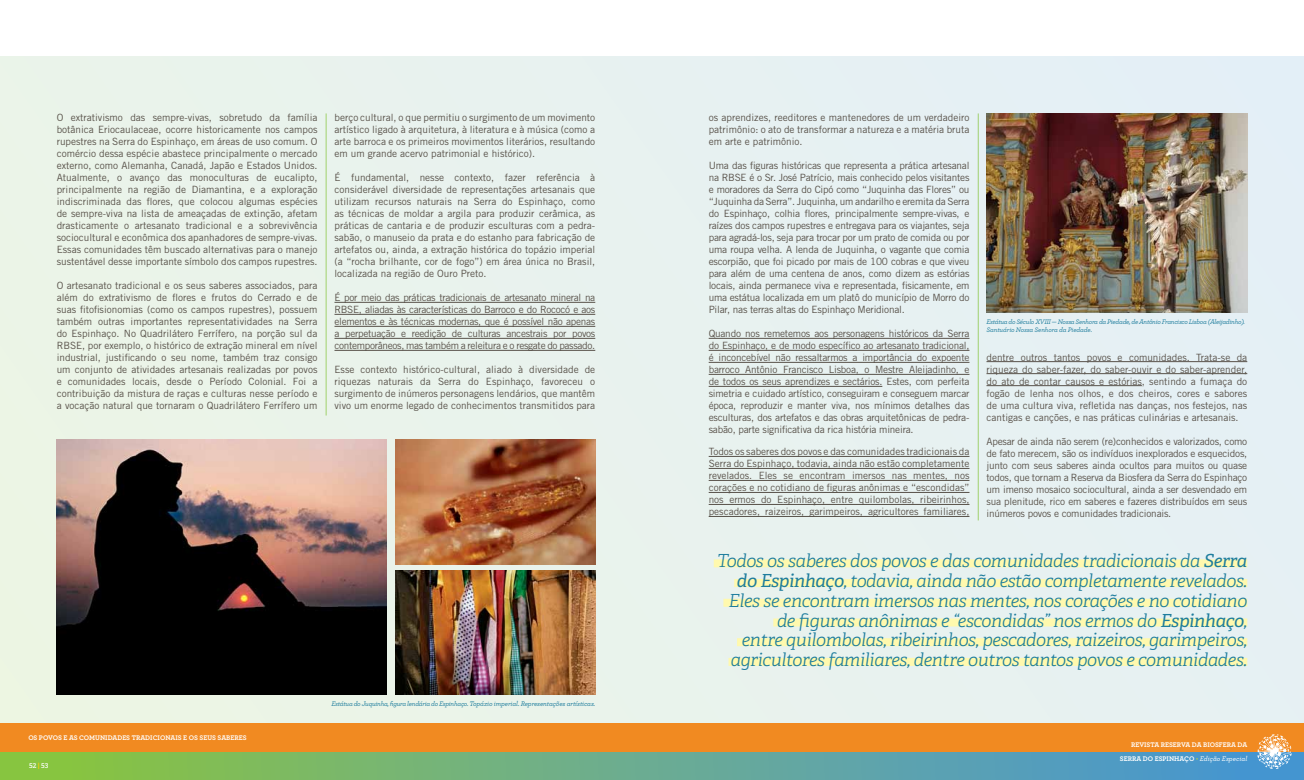
<style>
.page{position:relative;width:1304px;height:780px;background:#fff}
.page>*{position:absolute;margin:0;border:0;box-sizing:border-box;transform-origin:0 0}
.t1{font:italic 300 18px/19.9px "Adelle";letter-spacing:-.02em;color:#1e7d9d;text-align:right}
.t2{font:10px/12px "Trade Gothic";color:#585149;text-align:justify}
.t3{font:700 7px "Archer";color:#fff}
.t4{font:italic 500 7px "Archer";color:#fff}
.t5{font:600 7px "Adelle";color:#fff}
.t6{font:italic 500 6.9px/8.2px "Archer";letter-spacing:-.04em;color:#1e7d9d}
.s1{color:#ffcb05}
.s2{font-size:7px}
.s3{font-weight:400}
.s4{font-weight:400;font-style:normal;font-size:8px;color:#cbdb2a}
</style>
<div class="page">
<div style="left:0;top:57px;width:1304px;height:694px;background:#e8f2ef"></div>
<div style="left:0;top:751px;width:1304px;height:29px;background:linear-gradient(to right,#8dc540,#4593dc)"></div>
<hr style="left:326px;top:113px;width:1px;height:302px;background:#87c540">
<hr style="left:978px;top:113px;width:1px;height:407px;background:#87c540">
<div style="left:0;top:723px;width:1304px;height:28px;background:#f18a21"></div>
<svg style="left:1257px;top:734px;width:34px;height:35px"></svg>
<hr style="left:334px;top:302px;width:261px;height:1px;background:#585149">
<hr style="left:334px;top:314px;width:261px;height:1px;background:#585149">
<hr style="left:334px;top:326px;width:261px;height:1px;background:#585149">
<hr style="left:334px;top:338px;width:261px;height:1px;background:#585149">
<hr style="left:334px;top:350px;width:261px;height:1px;background:#585149">
<img style="left:57px;top:439px;width:329px;height:255px">
<img style="left:395px;top:439px;width:200px;height:125px">
<img style="left:395px;top:570px;width:200px;height:124px">
<hr style="left:709px;top:338px;width:260px;height:1px;background:#585149">
<hr style="left:709px;top:350px;width:260px;height:1px;background:#585149">
<hr style="left:709px;top:362px;width:260px;height:1px;background:#585149">
<hr style="left:709px;top:374px;width:260px;height:1px;background:#585149">
<hr style="left:709px;top:386px;width:173px;height:1px;background:#585149">
<hr style="left:709px;top:456px;width:260px;height:1px;background:#585149">
<hr style="left:709px;top:468px;width:260px;height:1px;background:#585149">
<hr style="left:709px;top:480px;width:260px;height:1px;background:#585149">
<hr style="left:709px;top:492px;width:260px;height:1px;background:#585149">
<hr style="left:709px;top:504px;width:260px;height:1px;background:#585149">
<hr style="left:709px;top:516px;width:260px;height:1px;background:#585149">
<hr style="left:986px;top:361px;width:261px;height:1px;background:#585149">
<hr style="left:986px;top:373px;width:261px;height:1px;background:#585149">
<hr style="left:986px;top:385px;width:156px;height:1px;background:#585149">
<img style="left:986px;top:113px;width:261px;height:199px">
<div style="left:714px;top:559px;width:533px;height:8px;background:#fff9ae"></div>
<div style="left:734px;top:579px;width:513px;height:8px;background:#fff9ae"></div>
<div style="left:723px;top:598px;width:524px;height:8px;background:#fff9ae"></div>
<div style="left:773px;top:618px;width:474px;height:8px;background:#fff9ae"></div>
<div style="left:737px;top:638px;width:510px;height:8px;background:#fff9ae"></div>
<div style="left:729px;top:658px;width:518px;height:8px;background:#fff9ae"></div>
<p class="t2" style="left:57px;top:111px;width:262px">O extrativismo das sempre-vivas, sobretudo da família botânica Eriocaulaceae, ocorre historicamente nos campos rupestres na Serra do Espinhaço, em áreas de uso comum. O comércio dessa espécie abastece principalmente o mercado externo, como Alemanha, Canadá, Japão e Estados Unidos.<br>Atualmente, o avanço das monoculturas de eucalipto, principalmente na região de Diamantina, e a exploração indiscriminada das flores, que colocou algumas espécies de sempre-viva na lista de ameaçadas de extinção, afetam drasticamente o artesanato tradicional e a sobrevivência sociocultural e econômica dos apanhadores de sempre-vivas.<br>Essas comunidades têm buscado alternativas para o manejo sustentável desse importante símbolo dos campos rupestres.</p>
<p class="t2" style="left:57px;top:279px;width:262px">O artesanato tradicional e os seus saberes associados, para além do extrativismo de flores e frutos do Cerrado e de suas fitofisionomias (como os campos rupestres), possuem também outras importantes representatividades na Serra do Espinhaço. No Quadrilátero Ferrífero, na porção sul da R BSE, por exemplo, o histórico de extração mineral em nível industrial, justificando o seu nome, também traz consigo um conjunto de atividades artesanais realizadas por povos e comunidades locais, desde o Período Colonial. Foi a contribuição da mistura de raças e culturas nesse período e a vocação natural que tornaram o Quadrilátero Ferrífero um</p>
<p class="t2" style="left:334px;top:111px;width:262px">berço cultural, o que permitiu o surgimento de um movimento artístico ligado à arquitetura, à literatura e à música (como a arte barroca e os primeiros movimentos literários, resultando em um grande acervo patrimonial e histórico).</p>
<p class="t2" style="left:334px;top:171px;width:262px">É fundamental, nesse contexto, fazer referência à considerável diversidade de representações artesanais que utilizam recursos naturais na Serra do Espinhaço, como as técnicas de moldar a argila para produzir cerâmica, as práticas de cantaria e de produzir esculturas com a pedra&shy;sabão, o manuseio da prata e do estanho para fabricação de artefatos ou, ainda, a extração histórica do topázio imperial (a “rocha brilhante, cor de fogo”) em área única no Brasil, localizada na região de Ouro Preto.</p>
<p class="t2" style="left:334px;top:291px;width:262px">É por meio das práticas tradicionais de artesanato mineral na R BSE , aliadas às características do Barroco e do Rococó e aos elementos e às técnicas modernas, que é possível não apenas a perpetuação e reedição de culturas ancestrais por povos contemporâneos, mas também a releitura e o resgate do passado.</p>
<p class="t2" style="left:334px;top:363px;width:262px">Esse contexto histórico-cultural, aliado à diversidade de riquezas naturais da Serra do Espinhaço, favoreceu o surgimento de inúmeros personagens lendários, que mantêm vivo um enorme legado de conhecimentos transmitidos para</p>
<p class="t3" style="left:28px;top:732px;width:220px">OS POVOS E AS COMUNIDADES TRADICIONAIS E OS SEUS SABERES</p>
<p class="t5" style="left:29px;top:761px;width:21px">52 <span class="s1">|</span> 53</p>
<p class="t6" style="left:332px;top:699px;width:265px">Estátua do Juquinha, figura lendária do Espinhaço. <span class="s2">Topázio imperial. Representações artísticas.</span></p>
<p class="t2" style="left:709px;top:111px;width:262px">os aprendizes, reeditores e mantenedores de um verdadeiro patrimônio: o ato de transformar a natureza e a matéria bruta em arte e patrimônio.</p>
<p class="t2" style="left:709px;top:159px;width:262px">Uma das figuras históricas que representa a prática artesanal na R BSE é o Sr. José Patrício, mais conhecido pelos visitantes e moradores da Serra do Cipó como “Juquinha das Flores” ou “Juquinha da Serra”. Juquinha, um andarilho e eremita da Serra do Espinhaço, colhia flores, principalmente sempre-vivas, e raízes dos campos rupestres e entregava para os viajantes, seja para agradá-los, seja para trocar por um prato de comida ou por uma roupa velha. A lenda de Juquinha, o vagante que comia escorpião, que foi picado por mais de 100 cobras e que viveu para além de uma centena de anos, como dizem as estórias locais, ainda permanece viva e representada, fisicamente, em uma estátua localizada em um platô do município de Morro do Pilar, nas terras altas do Espinhaço Meridional.</p>
<p class="t2" style="left:709px;top:327px;width:262px">Quando nos remetemos aos personagens históricos da Serra do Espinhaço, e de modo específico ao artesanato tradicional, é inconcebível não ressaltarmos a importância do expoente barroco Antônio Francisco Lisboa, o Mestre Aleijadinho, e de todos os seus aprendizes e sectários. Estes, com perfeita simetria e cuidado artístico, conseguiram e conseguem marcar época, reproduzir e manter viva, nos mínimos detalhes das esculturas, dos artefatos e das obras arquitetônicas de pedra&shy;sabão, parte significativa da rica história mineira.</p>
<p class="t2" style="left:709px;top:445px;width:262px">Todos os saberes dos povos e das comunidades tradicionais da Serra do Espinhaço, todavia, ainda não estão completamente revelados. E les se encontram imersos nas mentes, nos corações e no cotidiano de figuras anônimas e “escondidas” nos ermos do Espinhaço, entre quilombolas, ribeirinhos, pescadores, raizeiros, garimpeiros, agricultores familiares,</p>
<p class="t6" style="left:986px;top:316px;width:260px">Estátua do Século XVIII — Nossa Senhora da Piedade, de Antônio Francisco Lisboa (Aleijadinho).<br>Santuário Nossa Senhora da Piedade.</p>
<p class="t2" style="left:986px;top:351px;width:262px">dentre outros tantos povos e comunidades. Trata-se da riqueza do saber-fazer, do saber-ouvir e do saber-aprender, do ato de contar causos e estórias, sentindo a fumaça do fogão de lenha nos olhos, e dos cheiros, cores e sabores de uma cultura viva, refletida nas danças, nos festejos, nas cantigas e canções, e nas práticas culinárias e artesanais.</p>
<p class="t2" style="left:986px;top:435px;width:262px">Apesar de ainda não serem (re)conhecidos e valorizados, como de fato merecem, são os indivíduos inexplorados e esquecidos, junto com seus saberes ainda ocultos para muitos ou quase todos, que tornam a Reserva da Biosfera da Serra do Espinhaço um imenso mosaico sociocultural, ainda a ser desvendado em sua plenitude, rico em saberes e fazeres distribuídos em seus inúmeros povos e comunidades tradicionais.</p>
<p class="t1" style="left:717px;top:551px;width:531px">Todos os saberes dos povos e das comunidades tradicionais da <span class="s3">Serra do Espinhaço</span>, todavia, ainda não estão completamente revelados.<br>Eles se encontram imersos nas mentes, nos corações e no cotidiano de figuras anônimas e “escondidas” nos ermos do <span class="s3">Espinhaço</span>,<br>entre quilombolas, ribeirinhos, pescadores, raizeiros, garimpeiros, agricultores familiares, dentre outros tantos povos e comunidades.</p>
<p class="t3" style="left:1131px;top:739px;width:9px">REVIS</p>
<p class="t3" style="left:1150px;top:739px;width:20px">TA RESERVA</p>
<p class="t3" style="left:1192px;top:739px;width:21px">DA BIOSFERA</p>
<p class="t3" style="left:1238px;top:739px;width:6px">DA</p>
<p class="t3" style="left:1120px;top:753px;width:10px">SERRA</p>
<p class="t3" style="left:1143px;top:753px;width:43px">DO ESPINHAÇO</p>
<p class="t4" style="left:1196px;top:753px;width:53px"><span class="s4">•</span> Edição Especial</p>
</div>
